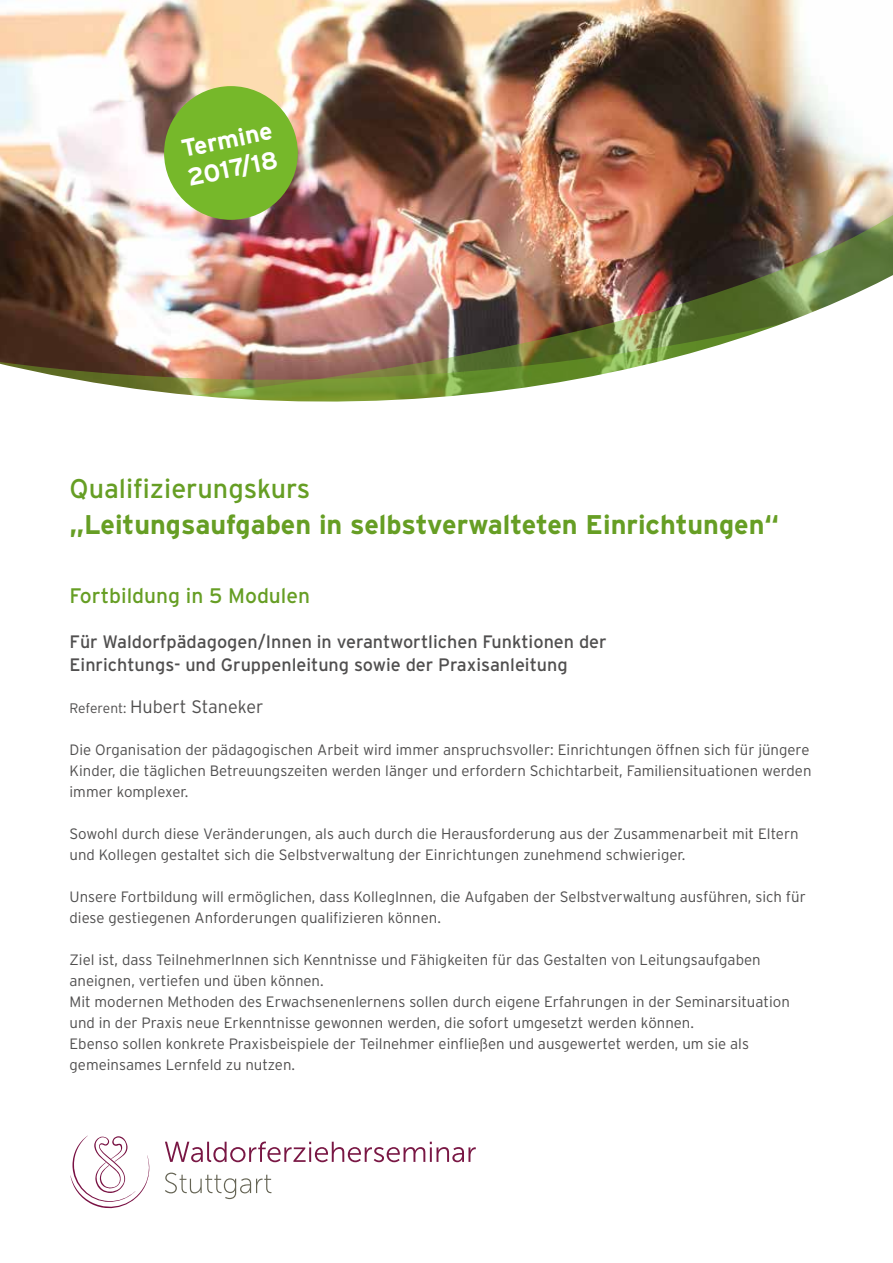
<style>
.page{position:relative;width:893px;height:1263px;background:#fff}
.page>*{position:absolute;margin:0;border:0;box-sizing:border-box;transform-origin:0 0}
.t1{font:700 27px "Interstate";color:#669e24}
.t2{font:27px "Interstate";color:#669e24}
.t3{font:700 24.45px/29.4px "Interstate";color:#fff}
.t4{font:21px "Interstate";color:#669e24}
.t5{font:18px/23.4px "Interstate";color:#504f4f}
.t6{font:300 18px "Interstate";color:#504f4f}
.t7{font:300 15px/21px "Interstate";color:#504f4f}
.s1{font-size:13.8px}
</style>
<div class="page">
<img style="left:0;top:0;width:833px;height:115px">
<img style="left:0;top:115px;width:893px;height:93px">
<img style="left:0;top:208px;width:893px;height:194px">
<div style="left:164px;top:86px;width:134px;height:134px;background:#76b82a;border-radius:50%"></div>
<svg style="left:165px;top:1141px;width:311px;height:21px"></svg>
<svg style="left:165px;top:1172px;width:106px;height:27px"></svg>
<svg style="left:70px;top:1135px;width:80px;height:74px"></svg>
<h2 class="t3" style="left:179px;top:134px;width:94px;rotate:-12deg">Termine<br>2017/18</h2>
<h1 class="t2" style="left:70px;top:472px;width:242px">Qualifizierungskurs</h1>
<h1 class="t1" style="left:70px;top:508px;width:711px">„Leitungsaufgaben in selbstverwalteten Einrichtungen“</h1>
<h3 class="t4" style="left:70px;top:583px;width:242px">Fortbildung in 5 Modulen</h3>
<p class="t5" style="left:70px;top:630px;width:539px">Für Waldorfpädagogen/Innen in verantwortlichen Funktionen der<br>Einrichtungs- und Gruppenleitung sowie der Praxisanleitung</p>
<p class="t6" style="left:70px;top:696px;width:195px"><span class="s1">Referent:</span> Hubert Staneker</p>
<p class="t7" style="left:70px;top:739px;width:743px">Die Organisation der pädagogischen Arbeit wird immer anspruchsvoller: Einrichtungen öffnen sich für jüngere<br>Kinder, die täglichen Betreuungszeiten werden länger und erfordern Schichtarbeit, Familiensituationen werden immer komplexer.</p>
<p class="t7" style="left:70px;top:823px;width:731px">Sowohl durch diese Veränderungen, als auch durch die Herausforderung aus der Zusammenarbeit mit Eltern und Kollegen gestaltet sich die Selbstverwaltung der Einrichtungen zunehmend schwieriger.</p>
<p class="t7" style="left:70px;top:886px;width:738px">Unsere Fortbildung will ermöglichen, dass KollegInnen, die Aufgaben der Selbstverwaltung ausführen, sich für diese gestiegenen Anforderungen qualifizieren können.</p>
<p class="t7" style="left:70px;top:949px;width:722px">Ziel ist, dass TeilnehmerInnen sich Kenntnisse und Fähigkeiten für das Gestalten von Leitungsaufgaben aneignen, vertiefen und üben können.<br>Mit modernen Methoden des Erwachsenenlernens sollen durch eigene Erfahrungen in der Seminarsituation und in der Praxis neue Erkenntnisse gewonnen werden, die sofort umgesetzt werden können.<br>Ebenso sollen konkrete Praxisbeispiele der Teilnehmer einfließen und ausgewertet werden, um sie als gemeinsames Lernfeld zu nutzen.</p>
</div>
